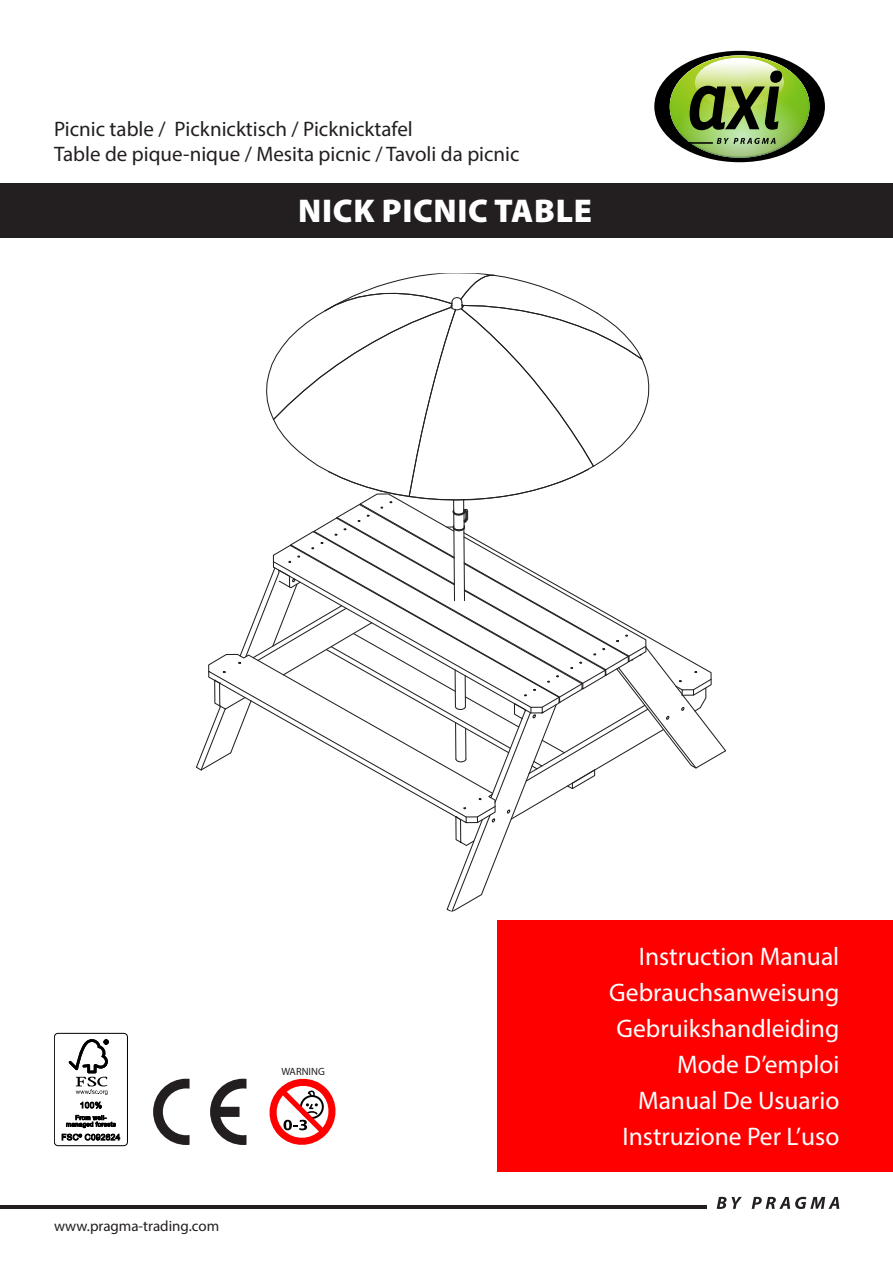
<style>
.page{position:relative;width:893px;height:1263px;background:#fff}
.page>*{position:absolute;margin:0;border:0;box-sizing:border-box;transform-origin:0 0}
.t1{font:900 33px "Myriad Pro";letter-spacing:.02em;color:#fff}
.t2{font:25.5px/36px "Myriad Pro";color:#fff;text-align:right}
.t3{font:21px/25.2px "Myriad Pro";color:#231f20}
.t4{font:15px "Myriad Pro";color:#231f20}
.t5{font:10.5px "Myriad Pro";color:#231f20}
</style>
<div class="page">
<div style="left:0;top:184px;width:893px;height:54px;background:#231f20"></div>
<div style="left:654px;top:51px;width:171px;height:111px;background:#000;border-radius:50%"></div>
<img style="left:670px;top:55px;width:139px;height:103px">
<svg style="left:717px;top:1197px;width:25px;height:12px"></svg>
<svg style="left:752px;top:1197px;width:87px;height:12px"></svg>
<hr style="left:0;top:1205px;width:706px;height:4px;background:#231f20">
<svg style="left:153px;top:1079px;width:37px;height:66px"></svg>
<svg style="left:210px;top:1079px;width:36px;height:66px"></svg>
<svg style="left:269px;top:1079px;width:66px;height:66px"></svg>
<div style="left:497px;top:920px;width:396px;height:252px;background:#f00"></div>
<div style="left:54px;top:1033px;width:74px;height:113px;border:1px solid #000001;border-radius:4px"></div>
<svg style="left:69px;top:1039px;width:40px;height:56px"></svg>
<svg style="left:80px;top:1101px;width:22px;height:8px"></svg>
<svg style="left:66px;top:1115px;width:50px;height:13px"></svg>
<svg style="left:62px;top:1134px;width:58px;height:6px"></svg>
<svg style="left:196px;top:273px;width:530px;height:638px"></svg>
<p class="t3" style="left:54px;top:117px;width:467px">Picnic table / Picknicktisch / Picknicktafel<br>Table de pique-nique / Mesita picnic / Tavoli da picnic</p>
<p class="t1" style="left:298px;top:192px;width:295px">NICK PICNIC TABLE</p>
<p class="t4" style="left:54px;top:1218px;width:167px">www.pragma-trading.com</p>
<p class="t5" style="left:281px;top:1066px;width:45px">WARNING</p>
<p class="t2" style="left:609px;top:939px;width:232px">Instruction Manual<br>Gebrauchsanweisung<br>Gebruikshandleiding<br>Mode D’emploi<br>Manual De Usuario<br>Instruzione Per L’uso</p>
</div>
